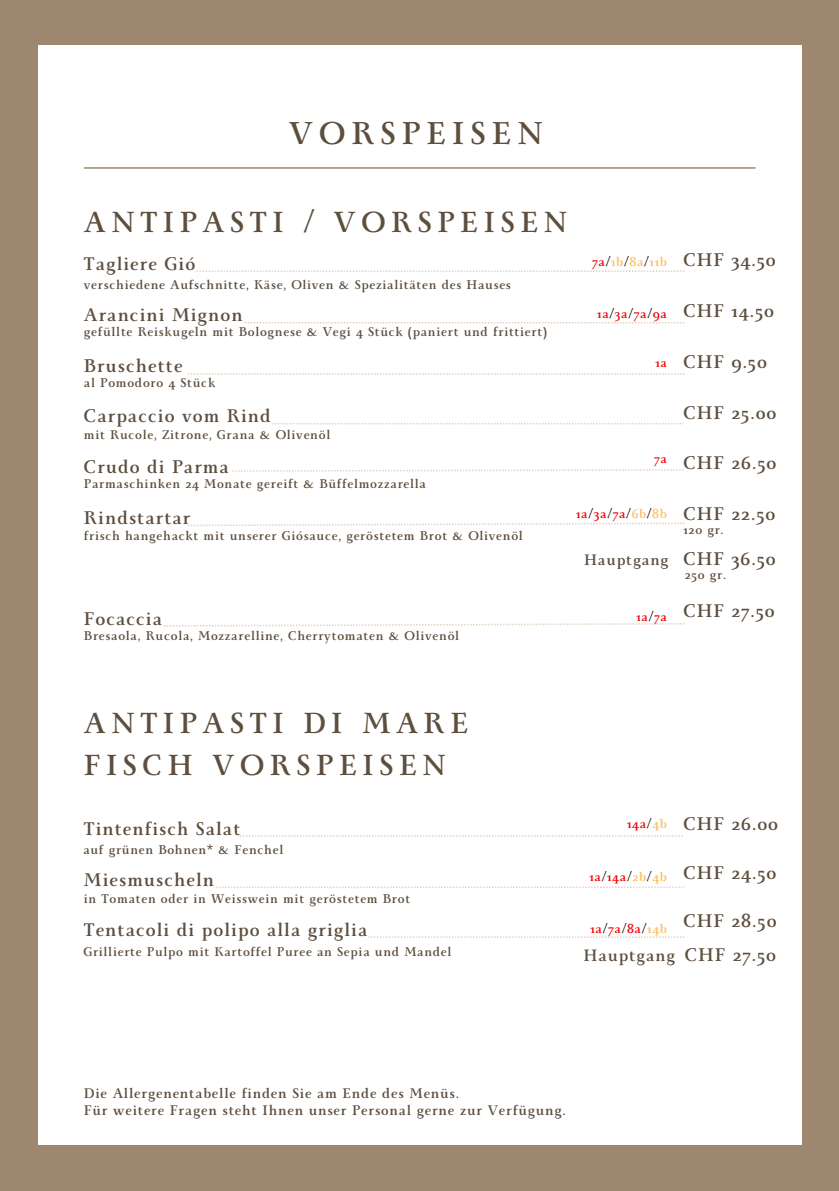
<style>
.page{position:relative;width:839px;height:1191px;background:#fff}
.page>*{position:absolute;margin:0;border:0;box-sizing:border-box;transform-origin:0 0}
.t1{font:700 35.2px "Monterchi Serif";letter-spacing:.175em;color:#5d4e3e}
.t2{font:700 32.4px "Monterchi Serif";letter-spacing:.175em;color:#5d4e3e}
.t3{font:700 20.4px "Monterchi Serif";letter-spacing:.05em;color:#5d4e3e}
.t4{font:700 18.4px "Monterchi Serif";letter-spacing:.05em;color:#5d4e3e}
.t5{font:700 17px "Monterchi Serif";letter-spacing:.05em;color:#5d4e3e}
.t6{font:700 15.4px "Monterchi Serif";letter-spacing:.05em;color:#5d4e3e}
.t7{font:700 14px "Monterchi Serif";letter-spacing:.05em;color:#5d4e3e}
.t8{font:700 14px "Monterchi Serif";letter-spacing:.05em;color:#f10303}
.t9{font:700 14px "Monterchi Serif";letter-spacing:.05em;color:#ffbd59}
.s1{color:#f10303}
.s2{color:#000}
.s3{color:#ffbd59}
</style>
<div class="page">
<div style="left:0;top:0;width:838px;height:1191px;background:#9e876f"></div>
<div style="left:38px;top:45px;width:763px;height:1100px;background:#fff"></div>
<hr style="left:84px;top:167px;width:671px;height:2px;background:#9e876f">
<svg style="left:197px;top:270px;width:487px;height:2px"></svg>
<svg style="left:245px;top:322px;width:439px;height:1px"></svg>
<svg style="left:188px;top:373px;width:496px;height:2px"></svg>
<svg style="left:272px;top:423px;width:410px;height:1px"></svg>
<svg style="left:164px;top:623px;width:520px;height:4px"></svg>
<svg style="left:216px;top:887px;width:467px;height:1px"></svg>
<svg style="left:232px;top:469px;width:451px;height:3px"></svg>
<svg style="left:188px;top:523px;width:496px;height:3px"></svg>
<svg style="left:240px;top:835px;width:442px;height:2px"></svg>
<svg style="left:368px;top:936px;width:316px;height:2px"></svg>
<p class="t1" style="left:289px;top:116px;width:255px">VORSPEISEN</p>
<p class="t2" style="left:84px;top:206px;width:484px">ANTIPASTI / VORSPEISEN</p>
<p class="t3" style="left:84px;top:254px;width:113px">Tagliere Gió</p>
<p class="t3" style="left:84px;top:305px;width:160px">Arancini Mignon</p>
<p class="t3" style="left:84px;top:355px;width:100px">Bruschette</p>
<p class="t3" style="left:84px;top:406px;width:188px">Carpaccio vom Rind</p>
<p class="t3" style="left:84px;top:457px;width:146px">Crudo di Parma</p>
<p class="t3" style="left:84px;top:508px;width:108px">Rindstartar</p>
<p class="t7" style="left:84px;top:278px;width:428px">verschiedene Aufschnitte, Käse, Oliven &amp; Spezialitäten des Hauses</p>
<p class="t7" style="left:84px;top:325px;width:464px">gefüllte Reiskugeln mit Bolognese &amp; Vegi 4 Stück (paniert und frittiert)</p>
<p class="t7" style="left:84px;top:376px;width:133px">al Pomodoro 4 Stück</p>
<p class="t7" style="left:84px;top:428px;width:248px">mit Rucole, Zitrone, Grana &amp; Olivenöl</p>
<p class="t7" style="left:84px;top:477px;width:343px">Parmaschinken 24 Monate gereift &amp; Büffelmozzarella</p>
<p class="t7" style="left:84px;top:529px;width:440px">frisch hangehackt mit unserer Giósauce, geröstetem Brot &amp; Olivenöl</p>
<p class="t9" style="left:592px;top:255px;width:76px"><span class="s1">7a</span><span class="s2">/</span>1b<span class="s2">/</span>8a<span class="s2">/</span>11b</p>
<p class="t8" style="left:597px;top:307px;width:71px">1a<span class="s2">/</span>3a<span class="s2">/</span>7a<span class="s2">/</span>9a</p>
<p class="t8" style="left:655px;top:356px;width:13px">1a</p>
<p class="t8" style="left:654px;top:452px;width:14px">7a</p>
<p class="t8" style="left:576px;top:507px;width:92px">1a<span class="s2">/</span>3a<span class="s2">/</span>7a<span class="s2">/</span><span class="s3">6b</span><span class="s2">/</span><span class="s3">8b</span></p>
<p class="t5" style="left:584px;top:551px;width:86px">Hauptgang</p>
<p class="t3" style="left:84px;top:609px;width:80px">Focaccia</p>
<p class="t7" style="left:84px;top:629px;width:377px">Bresaola, Rucola, Mozzarelline, Cherrytomaten &amp; Olivenöl</p>
<p class="t8" style="left:636px;top:610px;width:32px">1a<span class="s2">/</span>7a</p>
<p class="t3" style="left:683px;top:250px;width:94px">CHF 34.50</p>
<p class="t3" style="left:683px;top:301px;width:92px">CHF 14.50</p>
<p class="t3" style="left:683px;top:351px;width:85px">CHF 9.50</p>
<p class="t3" style="left:683px;top:402px;width:95px">CHF 25.00</p>
<p class="t3" style="left:683px;top:453px;width:94px">CHF 26.50</p>
<p class="t3" style="left:683px;top:504px;width:93px">CHF 22.50</p>
<p class="t7" style="left:683px;top:523px;width:42px">120 gr.</p>
<p class="t7" style="left:684px;top:568px;width:43px">250 gr.</p>
<p class="t3" style="left:683px;top:549px;width:94px">CHF 36.50</p>
<p class="t3" style="left:683px;top:601px;width:93px">CHF 27.50</p>
<p class="t2" style="left:84px;top:707px;width:386px">ANTIPASTI DI MARE</p>
<p class="t2" style="left:84px;top:749px;width:363px">FISCH VORSPEISEN</p>
<p class="t3" style="left:84px;top:818px;width:158px">Tintenfisch Salat</p>
<p class="t3" style="left:84px;top:869px;width:132px">Miesmuscheln</p>
<p class="t3" style="left:84px;top:920px;width:285px">Tentacoli di polipo alla griglia</p>
<p class="t7" style="left:83px;top:842px;width:201px">auf grünen Bohnen* &amp; Fenchel</p>
<p class="t7" style="left:84px;top:892px;width:328px">in Tomaten oder in Weisswein mit geröstetem Brot</p>
<p class="t8" style="left:627px;top:817px;width:41px">14a<span class="s2">/</span><span class="s3">4b</span></p>
<p class="t8" style="left:589px;top:870px;width:79px">1a<span class="s2">/</span>14a<span class="s2">/</span><span class="s3">2b</span><span class="s2">/</span><span class="s3">4b</span></p>
<p class="t8" style="left:590px;top:922px;width:78px">1a<span class="s2">/</span>7a<span class="s2">/</span>8a<span class="s2">/</span><span class="s3">14b</span></p>
<p class="t3" style="left:683px;top:814px;width:96px">CHF 26.00</p>
<p class="t3" style="left:683px;top:862px;width:95px">CHF 24.50</p>
<p class="t3" style="left:683px;top:911px;width:95px">CHF 28.50</p>
<p class="t7" style="left:83px;top:945px;width:369px">Grillierte Pulpo mit Kartoffel Puree an Sepia und Mandel</p>
<p class="t3" style="left:684px;top:944px;width:93px">CHF 27.50</p>
<p class="t4" style="left:583px;top:946px;width:93px">Hauptgang</p>
<p class="t6" style="left:84px;top:1086px;width:376px">Die Allergenentabelle finden Sie am Ende des Menüs.</p>
<p class="t6" style="left:84px;top:1103px;width:483px">Für weitere Fragen steht Ihnen unser Personal gerne zur Verfügung.</p>
</div>
